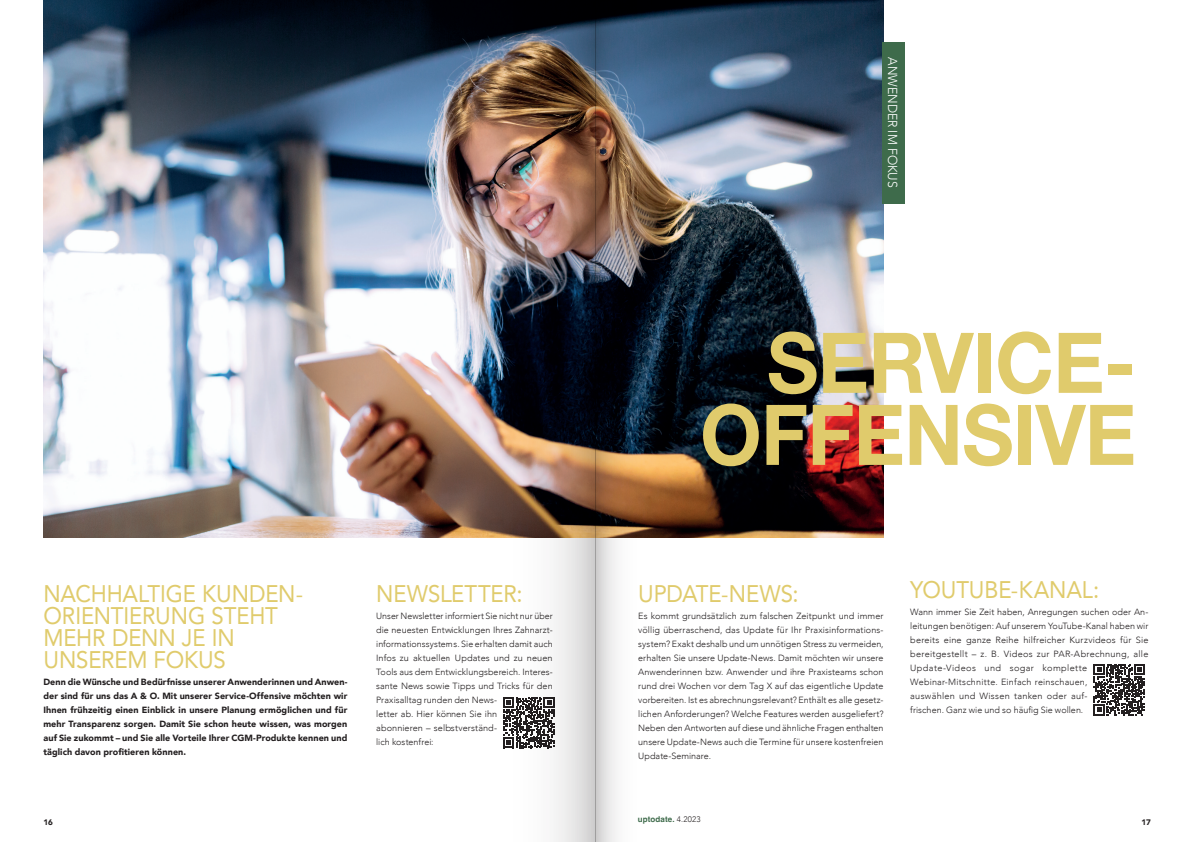
<style>
.page{position:relative;width:1191px;height:842px;background:#fff}
.page>*{position:absolute;margin:0;border:0;box-sizing:border-box;transform-origin:0 0}
.t1{font:700 84px/72px "Helvetica Neue";letter-spacing:-.01em;color:#e0cb6c;text-align:right;scale:.95 1}
.t2{font:24px/22px "Avenir";letter-spacing:-.005em;color:#e0cb6c;scale:.92 1}
.t3{font:300 13px "Avenir";color:#fff;scale:.94 1}
.t4{font:300 9px/14px "Avenir";letter-spacing:.005em;color:#231f20}
.t5{font:900 9px/14px "Avenir";letter-spacing:.005em;color:#231f20;text-align:justify}
.t6{font:700 8px "Helvetica";letter-spacing:.015em;color:#3e6b4b}
.t7{font:900 8px "Avenir";color:#231f20}
.s1{font-family:"Avenir";font-weight:300;color:#231f20}
</style>
<div class="page">
<img style="left:43px;top:0;width:840px;height:538px">
<div style="left:882px;top:43px;width:22px;height:161px;background:#3e6b4b"></div>
<svg style="left:1093px;top:664px;width:51px;height:51px"></svg>
<img style="left:595px;top:0;width:74px;height:842px">
<img style="left:448px;top:0;width:147px;height:842px">
<h2 class="t2" style="left:43px;top:582px;width:284px">NACHHALTIGE KUNDEN-<br>ORIENTIERUNG STEHT<br>MEHR DENN JE IN<br>UNSEREM FOKUS</h2>
<p class="t5" style="left:43px;top:674px;width:305px">Denn die Wünsche und Bedürfnisse unserer Anwenderinnen und Anwen&shy;der sind für uns das A &amp; O. Mit unserer Service-Offensive möchten wir Ihnen frühzeitig einen Einblick in unsere Planung ermöglichen und für mehr Transparenz sorgen. Damit Sie schon heute wissen, was morgen auf Sie zukommt – und Sie alle Vorteile Ihrer CGM-Produkte kennen und täglich davon profitieren können.</p>
<p class="t7" style="left:43px;top:815px;width:11px">16</p>
<h2 class="t2" style="left:376px;top:582px;width:161px">NEWSLETTER:</h2>
<p class="t4" style="left:376px;top:609px;width:178px">Unser Newsletter informiert Sie nicht nur über die neuesten Entwicklungen Ihres Zahnarzt&shy;informationssystems. Sie erhalten damit auch Infos zu aktuellen Updates und zu neuen Tools aus dem Entwicklungsbereich. Interes&shy;sante News sowie Tipps und Tricks für den Praxisalltag runden den News-<br>letter ab. Hier können Sie ihn<br>abonnieren – selbstverständ-<br>lich kostenfrei:</p>
<h3 class="t3" style="left:900px;top:57px;width:140px;rotate:90deg">ANWENDER IM FOKUS</h3>
<h1 class="t1" style="left:700px;top:329px;width:460px">SERVICE-<br>OFFENSIVE</h1>
<h2 class="t2" style="left:638px;top:582px;width:176px">UPDATE-NEWS:</h2>
<p class="t4" style="left:638px;top:609px;width:247px;text-align:justify">Es kommt grundsätzlich zum falschen Zeitpunkt und immer völlig überraschend, das Update für Ihr Praxisinformations&shy;system? Exakt deshalb und um unnötigen Stress zu vermeiden, erhalten Sie unsere Update-News. Damit möchten wir unsere Anwenderinnen bzw. Anwender und ihre Praxisteams schon rund drei Wochen vor dem Tag X auf das eigentliche Update vorbereiten. Ist es abrechnungsrelevant? Enthält es alle gesetz&shy;lichen Anforderungen? Welche Features werden ausgeliefert?<br>Neben den Antworten auf diese und ähnliche Fragen enthalten unsere Update-News auch die Termine für unsere kostenfreien Update-Seminare.</p>
<p class="t6" style="left:638px;top:814px;width:64px">uptodate. <span class="s1">4.2023</span></p>
<h2 class="t2" style="left:910px;top:578px;width:207px">YOUTUBE-KANAL:</h2>
<p class="t4" style="left:910px;top:605px;width:240px">Wann immer Sie Zeit haben, Anregungen suchen oder An&shy;leitungen benötigen: Auf unserem YouTube-Kanal haben wir bereits eine ganze Reihe hilfreicher Kurzvideos für Sie bereitgestellt – z. B. Videos zur PAR-Abrechnung, alle Update-Videos und sogar komplette Webinar-Mitschnitte. Einfach reinschauen,<br>auswählen und Wissen tanken oder auf-<br>frischen. Ganz wie und so häufig Sie wollen.</p>
<p class="t7" style="left:1141px;top:815px;width:11px">17</p>
</div>
